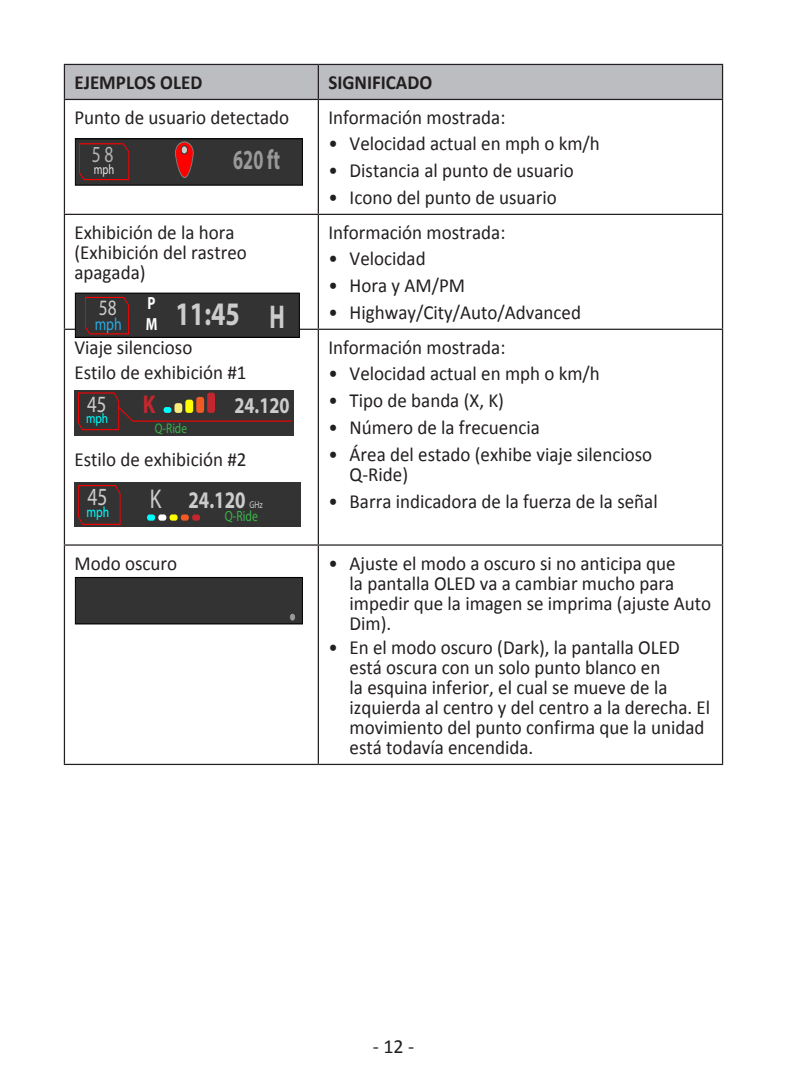
<style>
.page{position:relative;width:787px;height:1092px;background:#fff}
.page>*{position:absolute;margin:0;border:0;box-sizing:border-box;transform-origin:0 0}
.t1{font:700 33px "Myriad Pro";color:#ccc;scale:.79 1}
.t2{font:700 27.75px "Myriad Pro";color:#999;scale:.65 1}
.t3{font:700 25.75px "Myriad Pro";color:#c1272d;scale:.81 1}
.t4{font:24.75px "Myriad Pro";color:#ccc;scale:.79 1}
.t5{font:700 24px "Myriad Pro";color:#ccc;scale:.79 1}
.t6{font:23.25px "Myriad Pro";color:#ccc;scale:.81 1}
.t7{font:23px "Myriad Pro";color:#b3b3b3;scale:.76 1}
.t8{font:700 22.5px "Myriad Pro";color:#ccc;scale:.81 1}
.t9{font:22px "Myriad Pro";color:#ccc;scale:.79 1}
.Table_Text{font:20px/20px "Calibri";color:#231f20;scale:.95 1}
.Table_heading{font:700 20px "Calibri";color:#231f20;scale:.95 1}
.Table_Text-2{font:20px "Calibri";color:#231f20}
.t10{font:17.5px "Myriad Pro";color:#29abe2;scale:.79 1}
.t11{font:700 17.5px "Myriad Pro";color:#fff;scale:.79 1}
.t12{font:14.75px "Myriad Pro";color:#39b54a;scale:.79 1}
.t13{font:14.75px "Myriad Pro";color:#0ff;scale:.79 1}
.t14{font:14px "Myriad Pro";color:#39b54a;scale:.81 1}
.t15{font:14px "Myriad Pro";color:#0ff;scale:.81 1}
.t16{font:13.75px "Myriad Pro";color:#e6e6e6;scale:.76 1}
.t17{font:10px "Myriad Pro";color:#ccc;scale:.79 1}
.s1{font-weight:400;font-size:27.25px}
</style>
<div class="page">
<div style="left:65px;top:65px;width:657px;height:34px;background:#bcbdc0"></div>
<hr style="left:64px;top:214px;width:254px;height:1px;background:#231f20">
<hr style="left:64px;top:215px;width:1px;height:113px;background:#231f20">
<hr style="left:318px;top:214px;width:405px;height:1px;background:#231f20">
<hr style="left:318px;top:215px;width:1px;height:113px;background:#231f20">
<hr style="left:722px;top:215px;width:1px;height:113px;background:#231f20">
<hr style="left:64px;top:328px;width:254px;height:2px;background:#231f20">
<hr style="left:64px;top:330px;width:1px;height:214px;background:#231f20">
<hr style="left:318px;top:328px;width:405px;height:2px;background:#231f20">
<hr style="left:318px;top:330px;width:1px;height:214px;background:#231f20">
<hr style="left:722px;top:330px;width:1px;height:214px;background:#231f20">
<hr style="left:64px;top:544px;width:254px;height:1px;background:#231f20">
<hr style="left:64px;top:545px;width:1px;height:218px;background:#231f20">
<hr style="left:318px;top:544px;width:405px;height:1px;background:#231f20">
<hr style="left:318px;top:545px;width:1px;height:218px;background:#231f20">
<hr style="left:722px;top:545px;width:1px;height:218px;background:#231f20">
<hr style="left:64px;top:763px;width:254px;height:2px;background:#231f20">
<hr style="left:318px;top:763px;width:405px;height:2px;background:#231f20">
<hr style="left:318px;top:65px;width:1px;height:34px;background:#231f20">
<hr style="left:318px;top:100px;width:1px;height:114px;background:#231f20">
<hr style="left:64px;top:100px;width:1px;height:114px;background:#231f20">
<hr style="left:722px;top:100px;width:1px;height:114px;background:#231f20">
<hr style="left:64px;top:64px;width:254px;height:1px;background:#231f20">
<hr style="left:64px;top:65px;width:1px;height:34px;background:#231f20">
<hr style="left:318px;top:64px;width:405px;height:1px;background:#231f20">
<hr style="left:722px;top:65px;width:1px;height:34px;background:#231f20">
<hr style="left:64px;top:99px;width:254px;height:1px;background:#231f20">
<hr style="left:318px;top:99px;width:405px;height:1px;background:#231f20">
<div style="left:75px;top:139px;width:227px;height:46px;background:#333"></div>
<div style="left:75px;top:138px;width:228px;height:47px;border:1px solid #000"></div>
<svg style="left:79px;top:143px;width:50px;height:37px"></svg>
<svg style="left:175px;top:142px;width:18px;height:36px"></svg>
<div style="left:181px;top:146px;width:6px;height:8px;background:#ccc;border-radius:50%"></div>
<div style="left:181px;top:146px;width:7px;height:8px;border:1px solid #333;border-radius:50%"></div>
<div style="left:75px;top:293px;width:224px;height:44px;background:#333"></div>
<div style="left:75px;top:293px;width:225px;height:44px;border:1px solid #000"></div>
<svg style="left:85px;top:297px;width:44px;height:37px"></svg>
<div style="left:74px;top:390px;width:219px;height:46px;background:#333"></div>
<svg style="left:78px;top:392px;width:214px;height:38px"></svg>
<div style="left:74px;top:482px;width:226px;height:44px;background:#333"></div>
<svg style="left:78px;top:485px;width:43px;height:40px"></svg>
<div style="left:147px;top:514px;width:8px;height:6px;background:#0ff;border-radius:3px"></div>
<div style="left:192px;top:514px;width:8px;height:6px;background:#c1272d;border-radius:3px"></div>
<div style="left:181px;top:514px;width:8px;height:6px;background:#f15a24;border-radius:3px"></div>
<div style="left:169px;top:514px;width:9px;height:6px;background:#ff0;border-radius:3px"></div>
<div style="left:158px;top:514px;width:8px;height:6px;background:#fff;border-radius:3px"></div>
<div style="left:75px;top:577px;width:227px;height:47px;background:#333"></div>
<div style="left:75px;top:577px;width:228px;height:47px;border:1px solid #000"></div>
<svg style="left:290px;top:614px;width:5px;height:6px"></svg>
<p class="Table_heading" style="left:74px;top:70px;width:136px">EJEMPLOS OLED</p>
<p class="Table_heading" style="left:328px;top:70px;width:111px">SIGNIFICADO</p>
<p class="Table_Text" style="left:74px;top:108px;width:228px">Punto de usuario detectado</p>
<p class="t16" style="left:94px;top:160px;width:29px">mph</p>
<p class="Table_Text" style="left:328px;top:108px;width:188px">Información mostrada:</p>
<p class="Table_Text" style="left:328px;top:134px;width:287px">• Velocidad actual en mph o km/h</p>
<p class="Table_Text" style="left:328px;top:161px;width:260px">• Distancia al punto de usuario</p>
<p class="Table_Text" style="left:328px;top:188px;width:242px">• Icono del punto de usuario</p>
<p class="t7" style="left:92px;top:140px;width:30px">5 8</p>
<p class="t2" style="left:233px;top:141px;width:74px">620 ft</p>
<p class="Table_Text" style="left:74px;top:223px;width:183px">Exhibición de la hora (Exhibición del rastreo apagada)</p>
<p class="t10" style="left:95px;top:313px;width:36px">mph</p>
<p class="t9" style="left:99px;top:294px;width:24px">58</p>
<p class="t11" style="left:148px;top:291px;width:12px">P</p>
<p class="t1" style="left:146px;top:292px;width:177px"><sub>M</sub> 11:45 H</p>
<p class="Table_Text" style="left:74px;top:338px;width:126px">Viaje silencioso</p>
<p class="Table_Text" style="left:74px;top:362px;width:183px">Estilo de exhibición #1</p>
<p class="t15" style="left:86px;top:409px;width:29px">mph</p>
<p class="t6" style="left:87px;top:389px;width:25px">45</p>
<p class="t3" style="left:143px;top:387px;width:17px">K</p>
<p class="t8" style="left:234px;top:390px;width:70px">24.120</p>
<p class="t14" style="left:155px;top:419px;width:41px">Q-Ride</p>
<p class="Table_Text" style="left:74px;top:450px;width:183px">Estilo de exhibición #2</p>
<p class="t13" style="left:86px;top:503px;width:30px">mph</p>
<p class="t4" style="left:87px;top:482px;width:27px">45</p>
<p class="t5" style="left:150px;top:484px;width:123px"><span class="s1">K</span> 24.120</p>
<p class="t17" style="left:249px;top:499px;width:19px">GHz</p>
<p class="t12" style="left:225px;top:507px;width:44px">Q-Ride</p>
<p class="Table_Text" style="left:328px;top:223px;width:188px">Información mostrada:</p>
<p class="Table_Text" style="left:328px;top:248px;width:104px">• Velocidad</p>
<p class="Table_Text" style="left:328px;top:275px;width:145px">• Hora y AM/PM</p>
<p class="Table_Text" style="left:328px;top:303px;width:267px">• Highway/City/Auto/Advanced</p>
<p class="Table_Text" style="left:328px;top:338px;width:188px">Información mostrada:</p>
<p class="Table_Text" style="left:328px;top:363px;width:287px">• Velocidad actual en mph o km/h</p>
<p class="Table_Text" style="left:328px;top:390px;width:186px">• Tipo de banda (X, K)</p>
<p class="Table_Text" style="left:328px;top:417px;width:224px">• Número de la frecuencia</p>
<p class="Table_Text" style="left:349px;top:444px;width:320px;text-indent:-21px">• Área del estado (exhibe viaje silencioso<br>Q-Ride)</p>
<p class="Table_Text" style="left:328px;top:492px;width:348px">• Barra indicadora de la fuerza de la señal</p>
<p class="Table_Text" style="left:74px;top:553px;width:110px">Modo oscuro</p>
<p class="Table_Text" style="left:349px;top:553px;width:382px;text-indent:-21px">• Ajuste el modo a oscuro si no anticipa que<br>la pantalla OLED va a cambiar mucho para impedir que la imagen se imprima (ajuste Auto<br>Dim).</p>
<p class="Table_Text" style="left:349px;top:637px;width:381px;text-indent:-21px">• En el modo oscuro (Dark), la pantalla OLED está oscura con un solo punto blanco en<br>la esquina inferior, el cual se mueve de la izquierda al centro y del centro a la derecha. El movimiento del punto confirma que la unidad está todavía encendida.</p>
<p class="Table_Text-2" style="left:373px;top:1033px;width:43px">- 12 -</p>
</div>
